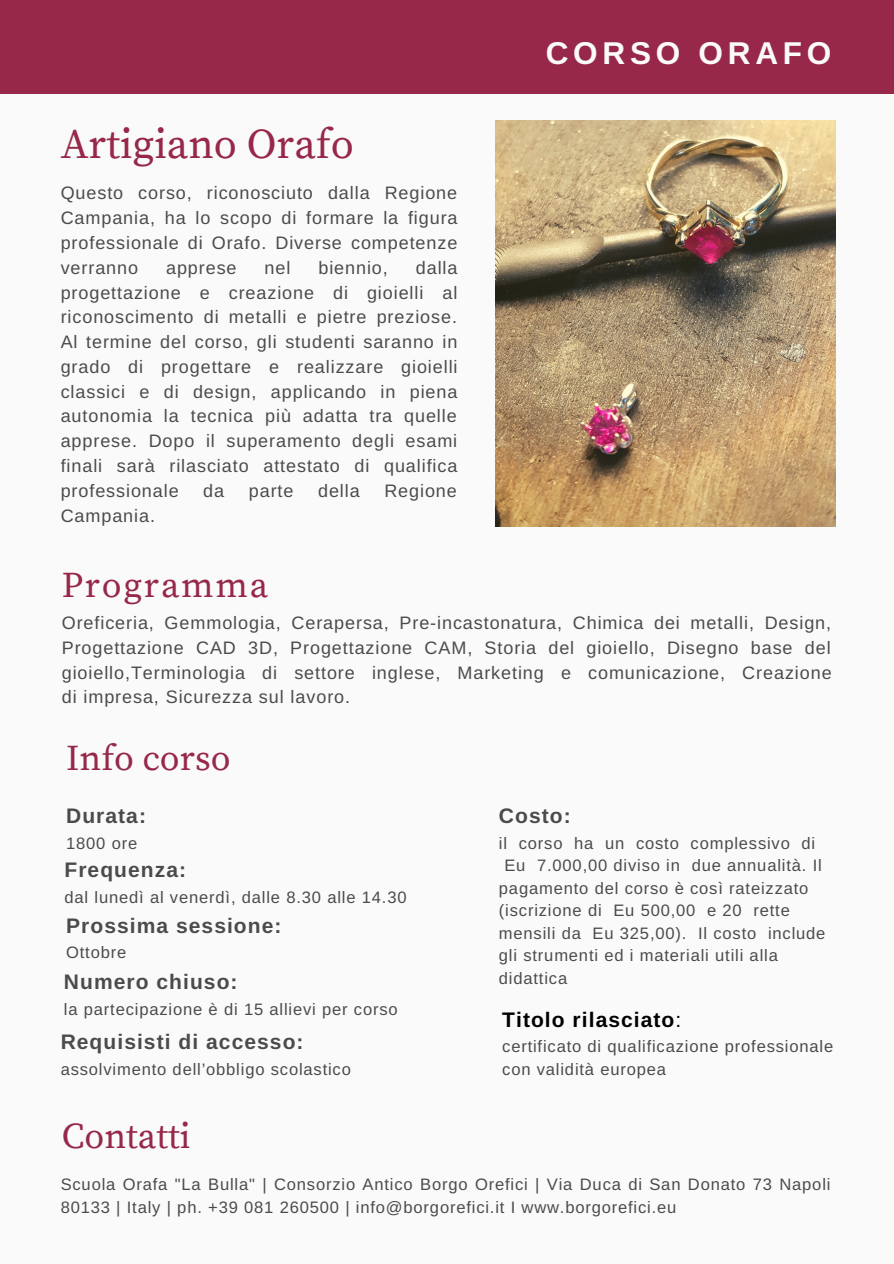
<style>
.page{position:relative;width:894px;height:1264px;background:#fff}
.page>*{position:absolute;margin:0;border:0;box-sizing:border-box;transform-origin:0 0}
.t1{font:42px "Source Serif Pro";color:#972849}
.t2{font:36px "Source Serif Pro";color:#972849}
.t3{font:36px "Source Serif Pro";letter-spacing:.05em;color:#972849}
.t4{font:700 31.5px "Arimo";letter-spacing:.15em;color:#fafafa}
.t5{font:700 21px "Arimo";letter-spacing:.05em;color:#4b4b4b}
.t6{font:700 21px "Arimo";letter-spacing:.05em;color:#000}
.t7{font:18px/24.8px "Arimo";letter-spacing:.05em;color:#4b4b4b;text-align:justify}
.t8{font:16.5px/22.5px "Arimo";letter-spacing:.05em;color:#4b4b4b}
.s1{font-weight:400}
</style>
<div class="page">
<div style="left:0;top:0;width:893px;height:1263px;background:#fafafa"></div>
<div style="left:0;top:0;width:893px;height:94px;background:#972849"></div>
<img style="left:495px;top:121px;width:339px;height:405px">
<p class="t1" style="left:61px;top:119px;width:294px">Artigiano Orafo</p>
<p class="t7" style="left:61px;top:181px;width:398px">Questo corso, riconosciuto dalla Regione Campania, ha lo scopo di formare la figura professionale di Orafo. Diverse competenze verranno</p>
<p class="t7" style="left:61px;top:255px;width:398px;text-indent:355px">dalla progettazione e creazione di gioielli al riconoscimento di metalli e pietre preziose.<br>Al termine del corso, gli studenti saranno in grado di progettare e realizzare gioielli classici e di design, applicando in piena autonomia la tecnica più adatta tra quelle apprese. Dopo il superamento degli esami finali sarà rilasciato attestato di qualifica professionale</p>
<p class="t7" style="left:166px;top:255px;width:72px">apprese</p>
<p class="t7" style="left:264px;top:255px;width:27px">nel</p>
<p class="t7" style="left:318px;top:255px;width:71px">biennio,</p>
<p class="t7" style="left:203px;top:478px;width:22px">da</p>
<p class="t7" style="left:249px;top:478px;width:46px">parte</p>
<p class="t7" style="left:318px;top:478px;width:43px">della</p>
<p class="t7" style="left:384px;top:478px;width:74px">Regione</p>
<p class="t7" style="left:61px;top:503px;width:96px">Campania.</p>
<p class="t4" style="left:545px;top:35px;width:287px">CORSO ORAFO</p>
<p class="t3" style="left:62px;top:564px;width:208px">Programma</p>
<p class="t7" style="left:62px;top:610px;width:771px">Oreficeria, Gemmologia, Cerapersa, Pre-incastonatura, Chimica dei metalli, Design, Progettazione CAD 3D, Progettazione CAM, Storia del gioiello, Disegno base del gioiello,Terminologia di settore inglese, Marketing e comunicazione, Creazione di impresa, Sicurezza sul lavoro.</p>
<p class="t2" style="left:66px;top:737px;width:166px">Info corso</p>
<p class="t5" style="left:66px;top:804px;width:81px">Durata:</p>
<p class="t8" style="left:66px;top:832px;width:73px">1800 ore</p>
<p class="t5" style="left:64px;top:858px;width:123px">Frequenza:</p>
<p class="t8" style="left:64px;top:886px;width:343px">dal lunedì al venerdì, dalle 8.30 alle 14.30</p>
<p class="t5" style="left:66px;top:913px;width:217px">Prossima sessione:</p>
<p class="t8" style="left:66px;top:941px;width:62px">Ottobre</p>
<p class="t5" style="left:64px;top:970px;width:175px">Numero chiuso:</p>
<p class="t8" style="left:64px;top:997px;width:335px">la partecipazione è di 15 allievi per corso</p>
<p class="t5" style="left:61px;top:1030px;width:244px">Requisisti di accesso:</p>
<p class="t8" style="left:61px;top:1057px;width:292px">assolvimento dell’obbligo scolastico</p>
<p class="t5" style="left:499px;top:804px;width:73px">Costo:</p>
<p class="t8" style="left:499px;top:831px;width:318px">il corso ha un costo complessivo di</p>
<p class="t8" style="left:504px;top:854px;width:319px">Eu 7.000,00 diviso in due annualità. Il</p>
<p class="t8" style="left:499px;top:876px;width:311px">pagamento del corso è così rateizzato</p>
<p class="t8" style="left:499px;top:899px;width:292px">(iscrizione di Eu 500,00 e 20 rette</p>
<p class="t8" style="left:499px;top:921px;width:328px">mensili da Eu 325,00). Il costo include</p>
<p class="t8" style="left:499px;top:944px;width:280px">gli strumenti ed i materiali utili alla</p>
<p class="t8" style="left:499px;top:967px;width:70px">didattica</p>
<p class="t6" style="left:502px;top:1007px;width:180px">Titolo rilasciato<span class="s1">:</span></p>
<p class="t8" style="left:502px;top:1035px;width:332px">certificato di qualificazione professionale con validità europea</p>
<p class="t2" style="left:62px;top:1114px;width:130px">Contatti</p>
<p class="t8" style="left:61px;top:1173px;width:771px">Scuola Orafa "La Bulla" | Consorzio Antico Borgo Orefici | Via Duca di San Donato 73 Napoli<br>80133 | Italy | ph. +39 081 260500 | info@borgorefici.it I www.borgorefici.eu</p>
</div>
